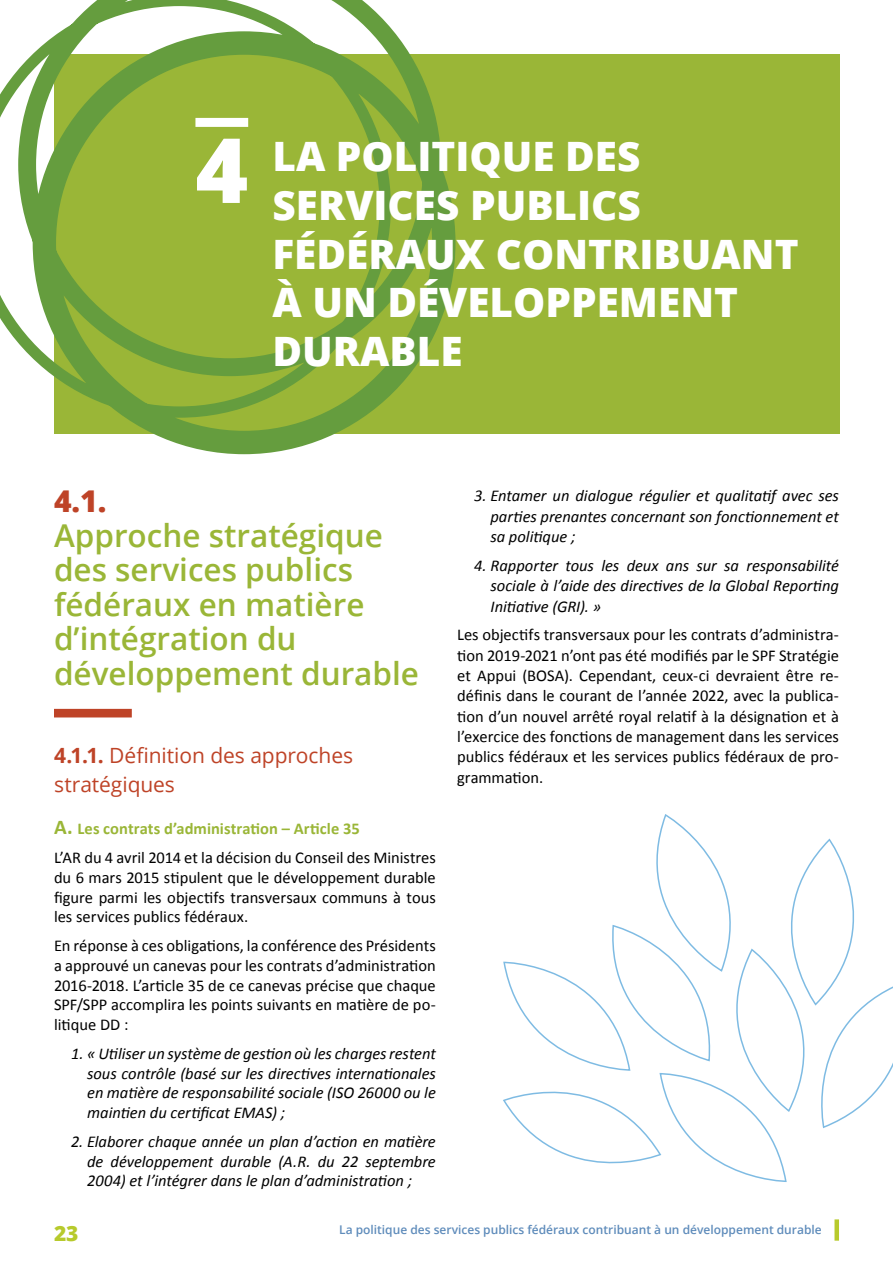
<style>
.page{position:relative;width:893px;height:1263px;background:#fff}
.page>*{position:absolute;margin:0;border:0;box-sizing:border-box;transform-origin:0 0}
.t1{font:800 90px "Open Sans";color:#fff}
.t2{font:800 40.5px/48.6px "Open Sans";color:#fff}
.t3{font:600 31.5px/34.5px "Open Sans";color:#9ab637}
.t4{font:800 30px "Open Sans";color:#be4327}
.t5{font:21px/29.5px "Open Sans";letter-spacing:-.005em;color:#be4327}
.t6{font:800 21px "Open Sans";color:#b7ca2c}
.t7{font:16.5px/20.4px "Calibri";color:#000;text-align:justify}
.t8{font:italic 16.5px/19.8px "Calibri";color:#000;text-align:justify}
.t9{font:600 12px "Open Sans";color:#5f8cbb}
.s1{font-weight:700}
.s2{font-weight:700;font-size:21px;color:#9ab637}
.s3{font-weight:700;color:#9ab637}
</style>
<div class="page">
<div style="left:834px;top:1219px;width:5px;height:22px;background:#b7ca2c"></div>
<div style="left:54px;top:709px;width:78px;height:8px;background:#be4327"></div>
<div style="left:54px;top:54px;width:786px;height:380px;background:#9ab637"></div>
<svg style="left:0;top:0;width:455px;height:454px"></svg>
<div style="left:195px;top:118px;width:53px;height:9px;background:#fff"></div>
<svg style="left:503px;top:814px;width:390px;height:368px"></svg>
<h1 class="t1" style="left:195px;top:102px;width:54px">4</h1>
<h2 class="t2" style="left:272px;top:130px;width:528px">LA POLITIQUE DES<br>SERVICES PUBLICS<br>FÉDÉRAUX CONTRIBUANT<br>À UN DÉVELOPPEMENT<br>DURABLE</h2>
<h3 class="t4" style="left:54px;top:478px;width:54px">4.1.</h3>
<h3 class="t3" style="left:54px;top:517px;width:367px">Approche stratégique des services publics fédéraux en matière d’intégration du développement durable</h3>
<p class="t5" style="left:54px;top:740px;width:301px"><span class="s1">4.1.1.</span> Définition des approches stratégiques</p>
<p class="t7" style="left:54px;top:814px;width:383px;line-height:28.3px"><span class="s2">A.</span> <span class="s3">Les contrats d’administration – Article 35<br></span>L’AR du 4 avril 2014 et la décision du Conseil des Ministres</p>
<p class="t7" style="left:54px;top:866px;width:383px;line-height:19.8px">du 6 mars 2015 stipulent que le développement durable figure parmi les objectifs transversaux communs à tous les services publics fédéraux.</p>
<p class="t7" style="left:54px;top:935px;width:383px;line-height:19.8px">En réponse à ces obligations, la conférence des Présidents a approuvé un canevas pour les contrats d’administration 2016-2018. L’article 35 de ce canevas précise que chaque SPF/SPP accomplira les points suivants en matière de po&shy;litique DD :</p>
<p class="t8" style="left:87px;top:1042px;width:350px;text-indent:-16px">1. « Utiliser un système de gestion où les charges restent sous contrôle (basé sur les directives internationales en matière de responsabilité sociale (ISO 26000 ou le maintien du certificat EMAS) ;</p>
<p class="t8" style="left:87px;top:1130px;width:350px;text-indent:-16px">2. Elaborer chaque année un plan d’action en matière de développement durable (A.R. du 22 septembre 2004) et l’intégrer dans le plan d’administration ;</p>
<p class="t8" style="left:490px;top:485px;width:350px;line-height:20.4px;text-indent:-16px">3. Entamer un dialogue régulier et qualitatif avec ses parties prenantes concernant son fonctionnement et sa politique ;</p>
<p class="t8" style="left:491px;top:554px;width:350px;line-height:20.4px;text-indent:-16px">4. Rapporter tous les deux ans sur sa responsabilité sociale à l’aide des directives de la Global Reporting Initiative (GRI). »</p>
<p class="t7" style="left:457px;top:624px;width:383px">Les objectifs transversaux pour les contrats d’administra&shy;tion 2019-2021 n’ont pas été modifiés par le SPF Stratégie et Appui (BOSA). Cependant, ceux-ci devraient être re&shy;définis dans le courant de l’année 2022, avec la publica&shy;tion d’un nouvel arrêté royal relatif à la désignation et à l’exercice des fonctions de management dans les services publics fédéraux et les services publics fédéraux de pro&shy;grammation.</p>
<p class="t6" style="left:54px;top:1217px;width:26px">23</p>
<p class="t9" style="left:339px;top:1222px;width:484px">La politique des services publics fédéraux contribuant à un développement durable</p>
</div>
